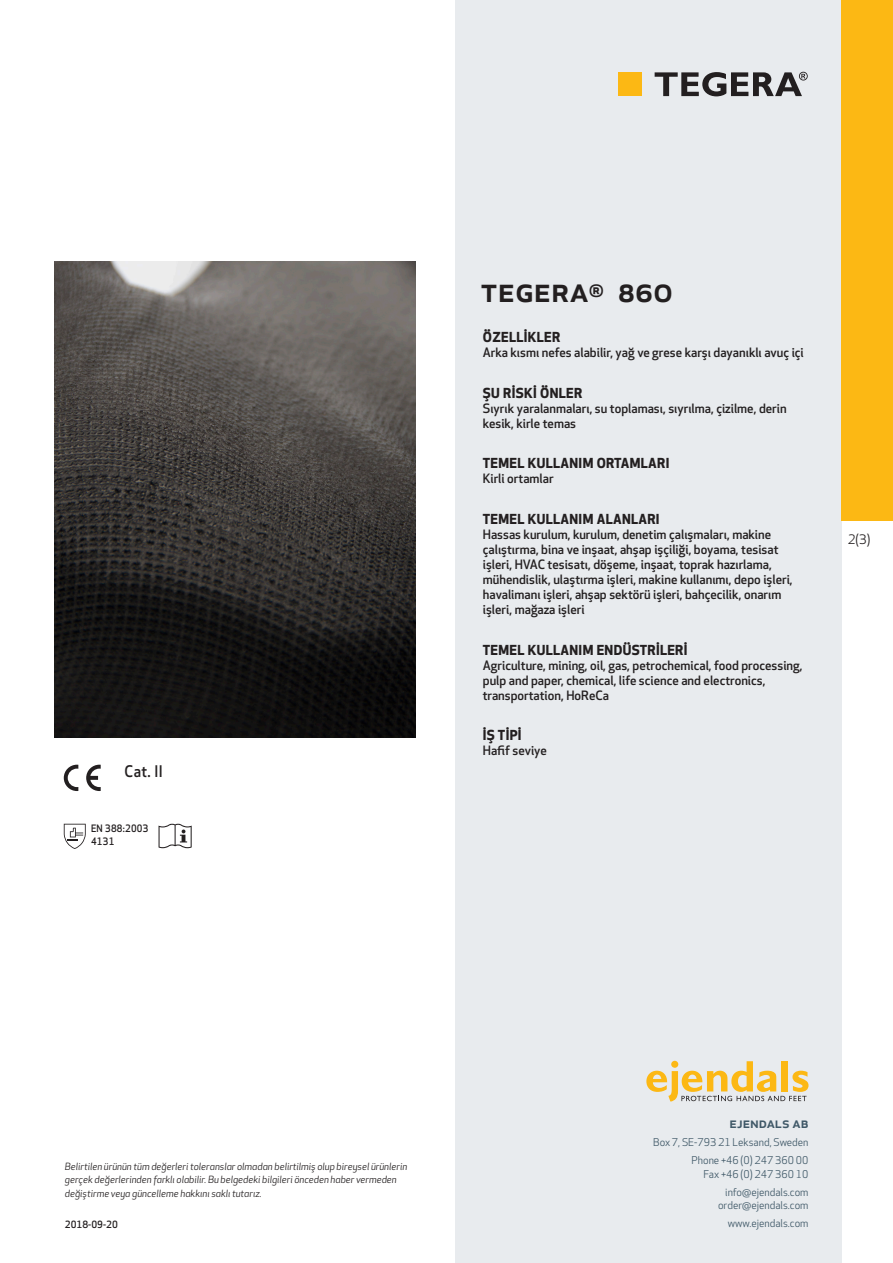
<style>
.page{position:relative;width:893px;height:1263px;background:#fff}
.page>*{position:absolute;margin:0;border:0;box-sizing:border-box;transform-origin:0 0}
.prodname{font:500 34.5px "Apex New";color:#231f20}
.Artikel{font:500 15.6px "Apex New";color:#231f20;scale:.95 1}
.t1{font:500 15px "Apex New";color:#405968}
.Funktion_body{font:700 13.5px "Apex New";letter-spacing:.025em;color:#231f20}
.t2{font:12.75px "Apex New";color:#231f20}
.Funktion_body-2{font:500 12.6px/15px "Apex New";color:#231f20}
.t3{font:10.5px/18px "Apex New";color:#405968;text-align:right}
.Artikel-2{font:500 10.05px/13.2px "Apex New";letter-spacing:.025em;color:#231f20;scale:.95 1}
.t4{font:italic 9.75px/13.5px "Apex New";color:#231f20}
.Sidfot_datum{font:500 9.75px "Apex New";color:#231f20}
</style>
<div class="page">
<div style="left:455px;top:0;width:387px;height:1263px;background:#e8ebee"></div>
<svg style="left:646px;top:1061px;width:162px;height:40px"></svg>
<div style="left:842px;top:0;width:51px;height:520px;background:#fcb814"></div>
<div style="left:618px;top:72px;width:24px;height:24px;background:#fcb814"></div>
<svg style="left:655px;top:72px;width:153px;height:24px"></svg>
<svg style="left:86px;top:765px;width:15px;height:26px"></svg>
<svg style="left:64px;top:765px;width:14px;height:26px"></svg>
<svg style="left:64px;top:824px;width:22px;height:25px"></svg>
<svg style="left:159px;top:824px;width:33px;height:24px"></svg>
<img style="left:54px;top:261px;width:361px;height:477px">
<p class="Artikel" style="left:125px;top:761px;width:42px">Cat. II</p>
<p class="Artikel-2" style="left:91px;top:821px;width:62px">EN 388:2003<br>4131</p>
<p class="prodname" style="left:480px;top:266px;width:194px">TEGERA<sup>®</sup> 860</p>
<p class="Funktion_body" style="left:483px;top:327px;width:79px">ÖZELLİKLER</p>
<p class="Funktion_body-2" style="left:483px;top:345px;width:322px">Arka kısmı nefes alabilir, yağ ve grese karşı dayanıklı avuç içi</p>
<p class="Funktion_body" style="left:483px;top:383px;width:101px">ŞU RİSKİ ÖNLER</p>
<p class="Funktion_body-2" style="left:483px;top:400px;width:305px">Sıyrık yaralanmaları, su toplaması, sıyrılma, çizilme, derin kesik, kirle temas</p>
<p class="Funktion_body" style="left:483px;top:453px;width:188px">TEMEL KULLANIM ORTAMLARI</p>
<p class="Funktion_body-2" style="left:483px;top:471px;width:72px">Kirli ortamlar</p>
<p class="Funktion_body" style="left:483px;top:509px;width:178px">TEMEL KULLANIM ALANLARI</p>
<p class="Funktion_body-2" style="left:483px;top:526px;width:311px">Hassas kurulum, kurulum, denetim çalışmaları, makine çalıştırma, bina ve inşaat, ahşap işçiliği, boyama, tesisat işleri, HVAC tesisatı, döşeme, inşaat, toprak hazırlama, mühendislik, ulaştırma işleri, makine kullanımı, depo işleri, havalimanı işleri, ahşap sektörü işleri, bahçecilik, onarım işleri, mağaza işleri</p>
<p class="Funktion_body" style="left:483px;top:640px;width:206px">TEMEL KULLANIM ENDÜSTRİLERİ</p>
<p class="Funktion_body-2" style="left:483px;top:657px;width:321px">Agriculture, mining, oil, gas, petrochemical, food processing, pulp and paper, chemical, life science and electronics, transportation, HoReCa</p>
<p class="Funktion_body" style="left:483px;top:725px;width:40px">İŞ TİPİ</p>
<p class="Funktion_body-2" style="left:483px;top:743px;width:65px">Hafif seviye</p>
<p class="t2" style="left:848px;top:531px;width:24px">2(3)</p>
<p class="t4" style="left:65px;top:1159px;width:344px">Belirtilen ürünün tüm değerleri toleranslar olmadan belirtilmiş olup bireysel ürünlerin gerçek değerlerinden farklı olabilir. Bu belgedeki bilgileri önceden haber vermeden değiştirme veya güncelleme hakkını saklı tutarız.</p>
<p class="Sidfot_datum" style="left:65px;top:1218px;width:54px">2018-09-20</p>
<p class="t1" style="left:729px;top:1113px;width:80px">ejendals ab</p>
<p class="t3" style="left:653px;top:1133px;width:157px">Box 7, SE-793 21 Leksand, Sweden<br>Phone +46 (0) 247 360 00</p>
<p class="t3" style="left:703px;top:1165px;width:107px">Fax +46 (0) 247 360 10 info@ejendals.com</p>
<p class="t3" style="left:718px;top:1196px;width:92px">order@ejendals.com</p>
<p class="t3" style="left:728px;top:1215px;width:82px">www.ejendals.com</p>
</div>
